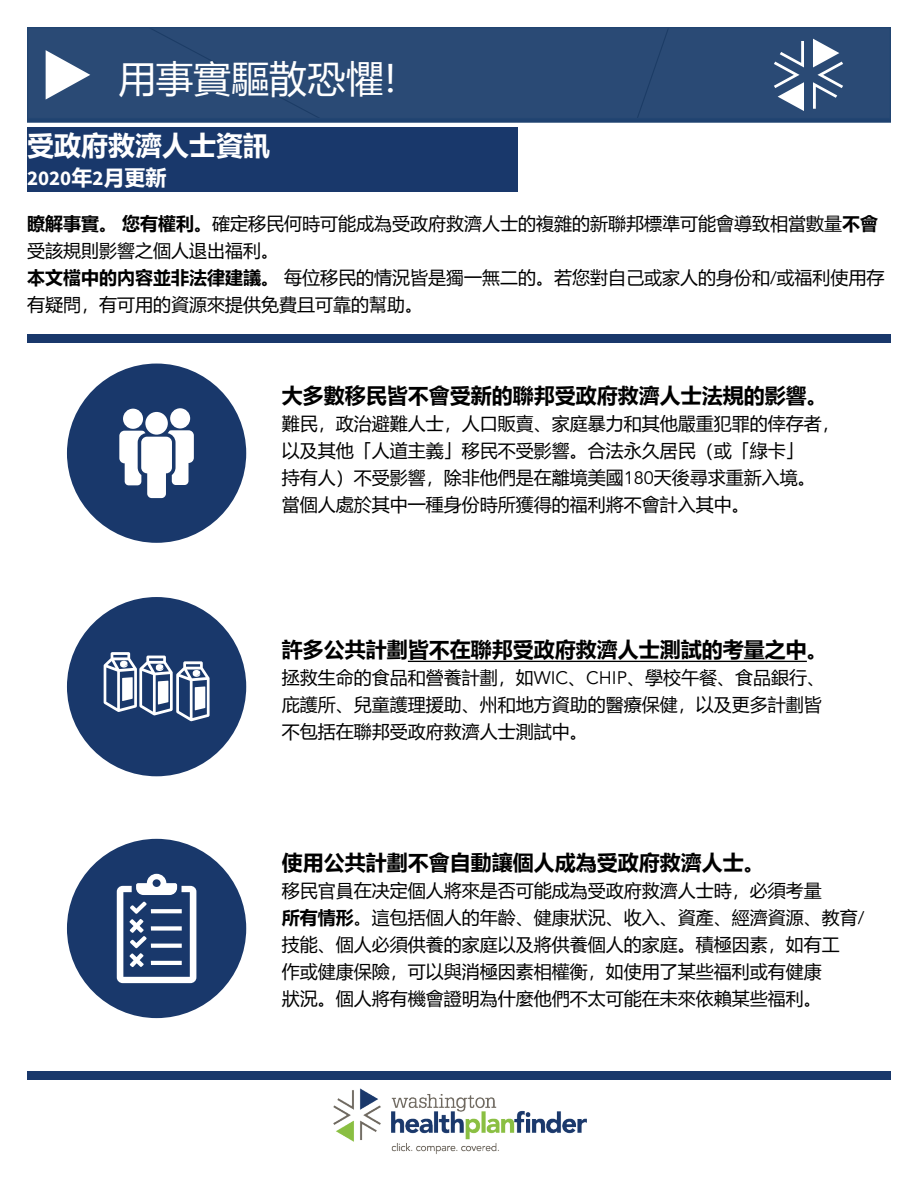
<style>
.page{position:relative;width:918px;height:1188px;background:#fff}
.page>*{position:absolute;margin:0;border:0;box-sizing:border-box;transform-origin:0 0}
.t1{font:37.5px "Microsoft Ya Hei";letter-spacing:.015em;color:#fff}
.t2{font:700 27px "Microsoft Ya Hei";color:#fff}
.t3{font:700 21px "Microsoft Ya Hei";color:#000}
.t4{font:21px "Source Sans Variable";color:#fff}
.t5{font:18px/27px "Microsoft Ya Hei";color:#000}
.s1{font-family:"Microsoft Ya Hei";font-weight:700}
.s2{font-weight:700}
.s3{font-family:"Avenir LT Std"}
</style>
<div class="page">
<svg style="left:27px;top:119px;width:864px;height:4px;background:#2f4f7a"></svg>
<div style="left:30px;top:30px;width:858px;height:86px;background:#2a4a75"></div>
<div style="left:27px;top:27px;width:864px;height:92px;border:2px solid #4c688d"></div>
<svg style="left:774px;top:41px;width:30px;height:70px"></svg>
<svg style="left:813px;top:39px;width:30px;height:70px"></svg>
<svg style="left:46px;top:50px;width:44px;height:50px"></svg>
<div style="left:27px;top:334px;width:864px;height:8px;background:#19386b"></div>
<div style="left:27px;top:1071px;width:864px;height:9px;background:#19386b"></div>
<div style="left:67px;top:364px;width:179px;height:179px;background:#19386b;border-radius:50%"></div>
<div style="left:67px;top:597px;width:179px;height:179px;background:#19386b;border-radius:50%"></div>
<div style="left:67px;top:839px;width:179px;height:179px;background:#19386b;border-radius:50%"></div>
<svg style="left:117px;top:874px;width:79px;height:109px"></svg>
<svg style="left:104px;top:652px;width:106px;height:69px"></svg>
<div style="left:170px;top:408px;width:20px;height:20px;background:#fff;border-radius:50%"></div>
<div style="left:123px;top:409px;width:20px;height:20px;background:#fff;border-radius:50%"></div>
<div style="left:145px;top:412px;width:23px;height:23px;background:#fff;border-radius:50%"></div>
<svg style="left:119px;top:430px;width:75px;height:68px"></svg>
<img style="left:333px;top:1088px;width:254px;height:66px">
<div style="left:27px;top:127px;width:490px;height:65px;background:#19386b"></div>
<hr style="left:408px;top:661px;width:399px;height:1px;background:#000">
<h1 class="t1" style="left:118px;top:53px;width:302px">用事實驅散恐懼！</h1>
<h2 class="t2" style="left:27px;top:127px;width:244px">受政府救濟人士資訊</h2>
<p class="t4" style="left:27px;top:166px;width:141px">2020<span class="s1">年</span>2<span class="s1">月更新</span></p>
<p class="t5" style="left:27px;top:209px;width:859px"><span class="s2">瞭解事實。您有權利。</span>確定移民何時可能成為受政府救濟人士的複雜的新聯邦標準可能會導致相當數量<span class="s2">不會</span>受該規則影響之個人退出福利。<br><span class="s2">本文檔中的內容並非法律建議。</span>每位移民的情況皆是獨一無二的。若您對自己或家人的身份和<span class="s3">/</span>或福利使用存有疑問，有可用的資源來提供免費且可靠的幫助。</p>
<p class="t3" style="left:282px;top:380px;width:547px">大多數移民皆不會受新的聯邦受政府救濟人士法規的影響。</p>
<p class="t5" style="left:282px;top:409px;width:559px">難民，政治避難人士，人口販賣、家庭暴力和其他嚴重犯罪的倖存者，以及其他「人道主義」移民不受影響。合法永久居民（或「綠卡」<br>持有人）不受影響，除非他們是在離境美國<span class="s3">180</span>天後尋求重新入境。<br>當個人處於其中一種身份時所獲得的福利將不會計入其中。</p>
<p class="t3" style="left:282px;top:635px;width:547px">許多公共計劃皆不在聯邦受政府救濟人士測試的考量之中。</p>
<p class="t5" style="left:282px;top:664px;width:545px">拯救生命的食品和營養計劃，如<span class="s3">WIC</span>、<span class="s3">CHIP</span>、學校午餐、食品銀行、庇護所、兒童護理援助、州和地方資助的醫療保健，以及更多計劃皆不包括在聯邦受政府救濟人士測試中。</p>
<p class="t3" style="left:282px;top:848px;width:484px">使用公共計劃不會自動讓個人成為受政府救濟人士。</p>
<p class="t5" style="left:282px;top:876px;width:584px">移民官員在决定個人將來是否可能成為受政府救濟人士時，必須考量<br><span class="s2">所有情形</span>。這包括個人的年齡、健康狀況、收入、資產、經濟資源、教育<span class="s3">/</span>技能、個人必須供養的家庭以及將供養個人的家庭。積極因素，如有工<br>作或健康保險，可以與消極因素相權衡，如使用了某些福利或有健康<br>狀況。個人將有機會證明為什麼他們不太可能在未來依賴某些福利。</p>
</div>
